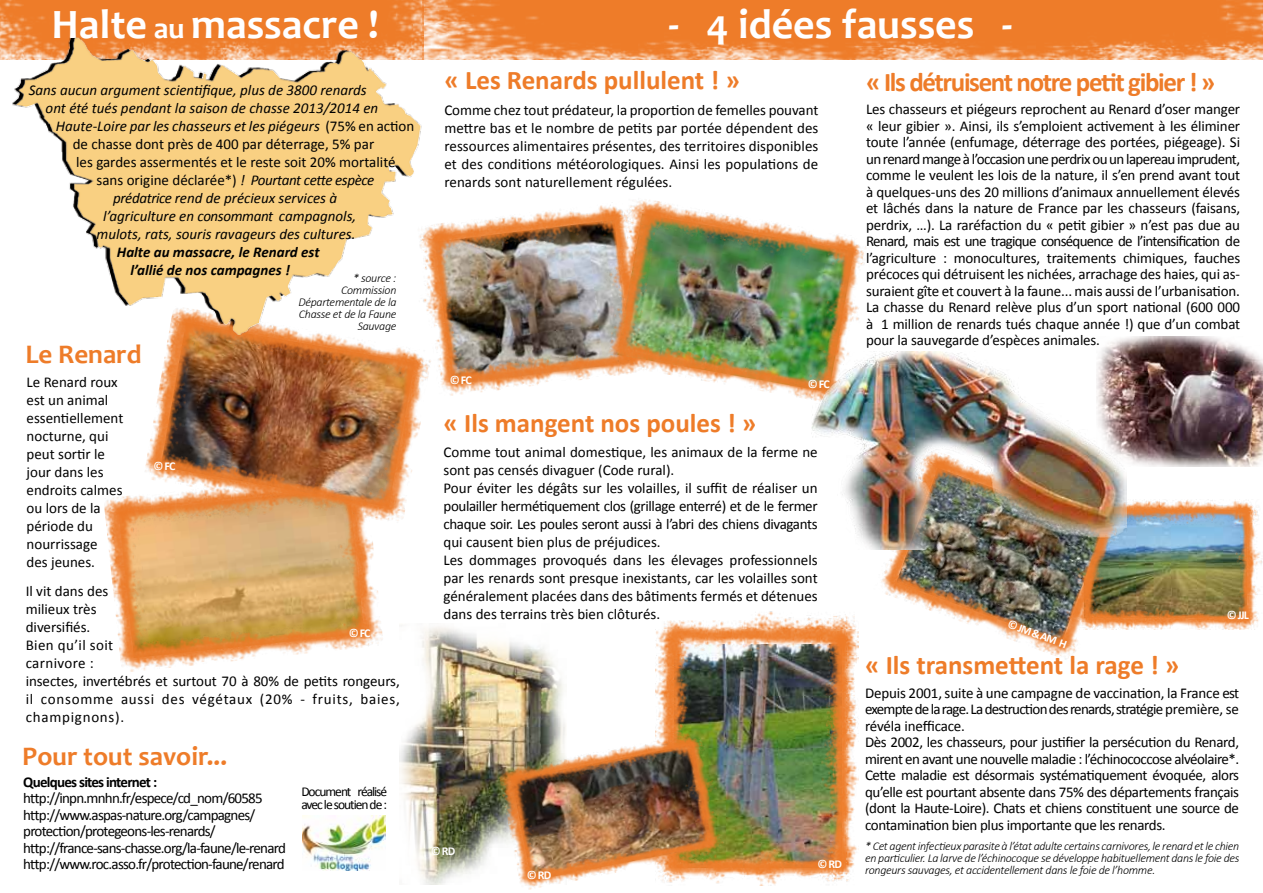
<style>
.page{position:relative;width:1263px;height:893px;background:#fff}
.page>*{position:absolute;margin:0;border:0;box-sizing:border-box;transform-origin:0 0}
.t1{font:700 42px "Candara";color:#fff}
.t2{font:700 27px "Calibri";color:#ee7c29}
.t3{font:700 27px "Calibri";letter-spacing:-.05em;color:#ee7c29}
.t4{font:700 27px "Candara";color:#ee7c29}
.t5{font:15px/18px "Calibri";letter-spacing:-.01em;color:#000}
.t6{font:italic 15px "Calibri";color:#000}
.t7{font:15px/16.5px "Calibri";letter-spacing:-.05em;color:#000}
.t8{font:italic 700 15px/18px "Calibri";color:#000}
.t9{font:700 15px "Calibri";letter-spacing:-.05em;color:#000}
.t10{font:13.5px/13.5px "Calibri";letter-spacing:-.075em;color:#000}
.t11{font:italic 300 12px/12px "Calibri";letter-spacing:-.025em;color:#000;text-align:right}
.t12{font:700 12px "Calibri";letter-spacing:-.075em;color:#fff}
.s1{font-size:30px}
.s2{font-style:normal}
.s3{font-style:italic}
</style>
<div class="page">
<img style="left:399px;top:625px;width:167px;height:259px">
<img style="left:1130px;top:500px;width:132px;height:129px">
<img style="left:0;top:0;width:1263px;height:59px">
<img style="left:104px;top:495px;width:279px;height:177px">
<img style="left:1101px;top:337px;width:162px;height:129px">
<img style="left:656px;top:611px;width:203px;height:274px">
<img style="left:425px;top:211px;width:166px;height:185px">
<img style="left:591px;top:200px;width:284px;height:200px">
<img style="left:881px;top:444px;width:249px;height:216px">
<img style="left:812px;top:352px;width:314px;height:198px">
<img style="left:498px;top:729px;width:239px;height:161px">
<img style="left:143px;top:305px;width:290px;height:219px">
<img style="left:13px;top:38px;width:412px;height:296px">
<img style="left:302px;top:815px;width:84px;height:56px">
<h1 class="t1" style="left:52px;top:-2px;width:329px">Halte <span class="s1">au</span> massacre !</h1>
<h1 class="t1" style="left:669px;top:-2px;width:345px">- 4 idées fausses -</h1>
<p class="t6" style="left:29px;top:80px;width:340px">Sans aucun argument scientifique, plus de 3800 renards</p>
<p class="t6" style="left:46px;top:98px;width:334px">ont été tués pendant la saison de chasse 2013/2014 en</p>
<p class="t6" style="left:56px;top:116px;width:360px">Haute-Loire par les chasseurs et les piégeurs <span class="s2">(75% en action</span></p>
<p class="t5" style="left:73px;top:135px;width:303px">de chasse dont près de 400 par déterrage, 5% par</p>
<p class="t5" style="left:76px;top:153px;width:321px">les gardes assermentés et le reste soit 20% mortalité</p>
<p class="t5" style="left:97px;top:171px;width:279px">sans origine déclarée*) <span class="s3">! Pourtant cette espèce</span></p>
<p class="t6" style="left:113px;top:188px;width:226px">prédatrice rend de précieux services à</p>
<p class="t6" style="left:103px;top:206px;width:254px">l’agriculture en consommant campagnols,</p>
<p class="t6" style="left:97px;top:224px;width:260px">mulots, rats, souris ravageurs des cultures.</p>
<p class="t8" style="left:130px;top:243px;width:191px;text-indent:-14px">Halte au massacre, le Renard est l’allié de nos campagnes !</p>
<p class="t11" style="left:298px;top:272px;width:99px">* source :<br>Commission<br>Départementale de la<br>Chasse et de la Faune<br>Sauvage</p>
<h2 class="t4" style="left:26px;top:337px;width:118px">Le Renard</h2>
<p class="t5" style="left:27px;top:373px;width:98px">Le Renard roux est un animal essentiellement nocturne, qui peut sortir le jour dans les endroits calmes ou lors de la période du nourrissage<br>des jeunes.</p>
<p class="t12" style="left:154px;top:458px;width:23px">© FC</p>
<p class="t5" style="left:26px;top:582px;width:376px">Il vit dans des<br>milieux très<br>diversifiés.<br>Bien qu’il soit<br>carnivore :<br>insectes, invertébrés et surtout 70 à 80% de petits rongeurs, il consomme aussi des végétaux (20% - fruits, baies, champignons).</p>
<p class="t12" style="left:349px;top:625px;width:23px">© FC</p>
<h2 class="t4" style="left:22px;top:740px;width:206px">Pour tout savoir...</h2>
<p class="t9" style="left:23px;top:772px;width:135px">Quelques sites internet :</p>
<p class="t7" style="left:23px;top:790px;width:264px">http://inpn.mnhn.fr/espece/cd_nom/60585 http://www.aspas-nature.org/campagnes/ protection/protegeons-les-renards/ http://france-sans-chasse.org/la-faune/le-renard http://www.roc.asso.fr/protection-faune/renard</p>
<p class="t10" style="left:301px;top:784px;width:87px">Document réalisé avec le soutien de :</p>
<h2 class="t2" style="left:444px;top:63px;width:297px">« Les Renards pullulent ! »</h2>
<p class="t5" style="left:444px;top:101px;width:376px;text-align:justify">Comme chez tout prédateur, la proportion de femelles pouvant mettre bas et le nombre de petits par portée dépendent des ressources alimentaires présentes, des territoires disponibles et des conditions météorologiques. Ainsi les populations de renards sont naturellement régulées.</p>
<p class="t12" style="left:450px;top:372px;width:23px">© FC</p>
<p class="t12" style="left:808px;top:376px;width:23px">© FC</p>
<h2 class="t2" style="left:443px;top:405px;width:314px">« Ils mangent nos poules ! »</h2>
<p class="t5" style="left:443px;top:443px;width:376px">Comme tout animal domestique, les animaux de la ferme ne sont pas censés divaguer (Code rural).<br>Pour éviter les dégâts sur les volailles, il suffit de réaliser un poulailler hermétiquement clos (grillage enterré) et de le fermer chaque soir. Les poules seront aussi à l’abri des chiens divagants qui causent bien plus de préjudices.<br>Les dommages provoqués dans les élevages professionnels par les renards sont presque inexistants, car les volailles sont généralement placées dans des bâtiments fermés et détenues dans des terrains très bien clôturés.</p>
<p class="t12" style="left:431px;top:843px;width:26px">© RD</p>
<p class="t12" style="left:527px;top:867px;width:26px">© RD</p>
<p class="t12" style="left:818px;top:856px;width:26px">© RD</p>
<h2 class="t3" style="left:866px;top:64px;width:351px">« Ils détruisent notre petit gibier ! »</h2>
<p class="t5" style="left:866px;top:101px;width:376px;line-height:16.5px;text-align:justify">Les chasseurs et piégeurs reprochent au Renard d’oser manger « leur gibier ». Ainsi, ils s’emploient activement à les éliminer toute l’année (enfumage, déterrage des portées, piégeage). Si un renard mange à l’occasion une perdrix ou un lapereau imprudent, comme le veulent les lois de la nature, il s’en prend avant tout à quelques-uns des 20 millions d’animaux annuellement élevés et lâchés dans la nature de France par les chasseurs (faisans, perdrix, …). La raréfaction du « petit gibier » n’est pas due au Renard, mais est une tragique conséquence de l’intensification de l’agriculture : monocultures, traitements chimiques, fauches précoces qui détruisent les nichées, arrachage des haies, qui as&shy;suraient gîte et couvert à la faune... mais aussi de l’urbanisation.<br>La chasse du Renard relève plus d’un sport national (600 000 à 1 million de renards tués chaque année !) que d’un combat pour la sauvegarde d’espèces animales.</p>
<p class="t12" style="left:1011px;top:616px;width:63px;rotate:20deg">© JM &amp; AM H</p>
<p class="t12" style="left:1227px;top:608px;width:24px">© JJL</p>
<h2 class="t2" style="left:865px;top:648px;width:316px">« Ils transmettent la rage ! »</h2>
<p class="t5" style="left:865px;top:685px;width:376px;line-height:16.5px">Depuis 2001, suite à une campagne de vaccination, la France est exempte de la rage. La destruction des renards, stratégie première, se révéla inefficace.<br>Dès 2002, les chasseurs, pour justifier la persécution du Renard, mirent en avant une nouvelle maladie : l’échinococcose alvéolaire*.<br>Cette maladie est désormais systématiquement évoquée, alors qu’elle est pourtant absente dans 75% des départements français (dont la Haute-Loire). Chats et chiens constituent une source de contamination bien plus importante que les renards.</p>
<p class="t11" style="left:865px;top:840px;width:376px;text-align:justify">* Cet agent infectieux parasite à l’état adulte certains carnivores, le renard et le chien en particulier. La larve de l’échinocoque se développe habituellement dans le foie des rongeurs sauvages, et accidentellement dans le foie de l’homme.</p>
</div>
